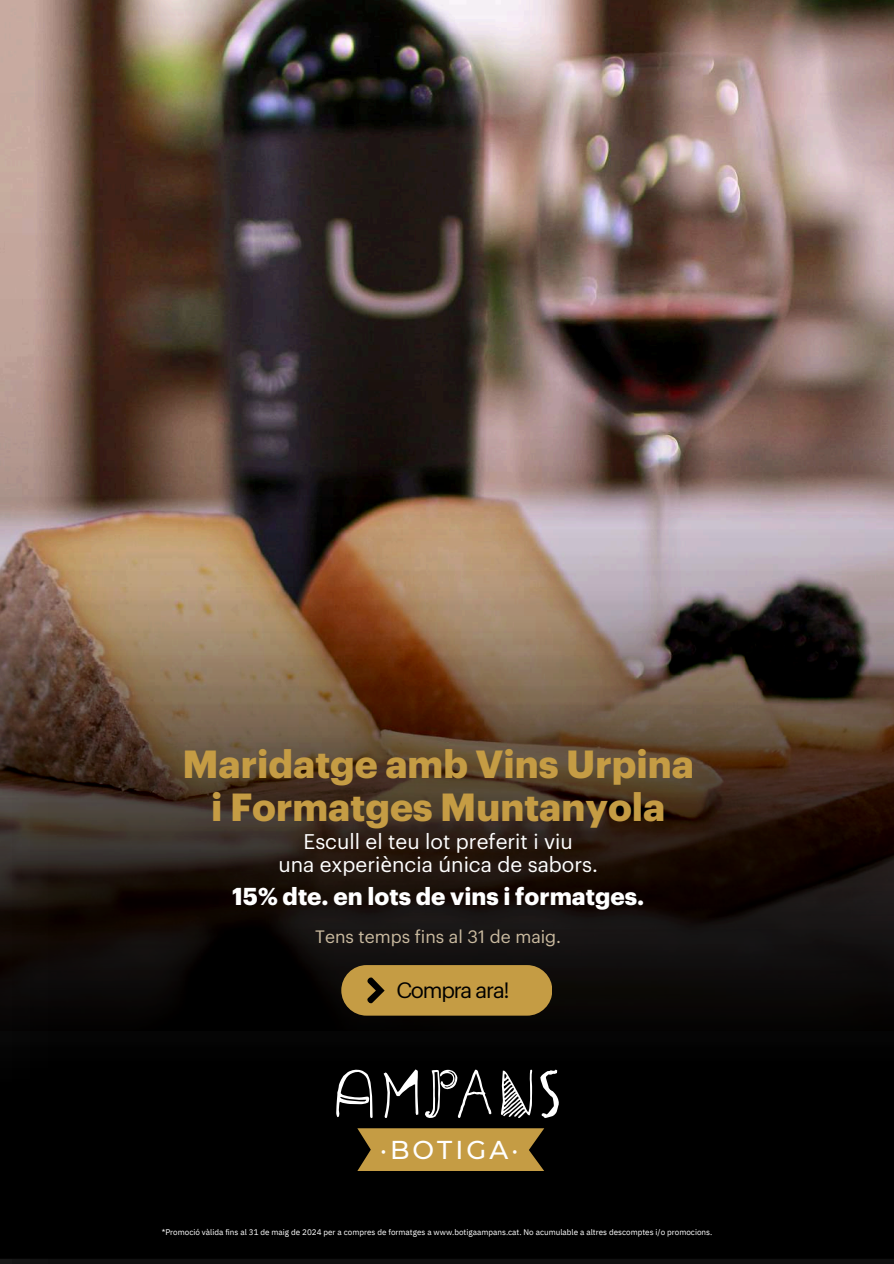
<style>
.page{position:relative;width:894px;height:1264px;background:#fff}
.page>*{position:absolute;margin:0;border:0;box-sizing:border-box;transform-origin:0 0}
.t1{font:700 38.4px/43.3px "Graphik Trial";color:#c59c44;text-align:center}
.t2{font:500 25.8px "Montserrat";letter-spacing:.12em;color:#fff}
.t3{font:700 24px "Graphik";color:#fff}
.t4{font:21.75px "Graphik Trial";letter-spacing:-.06em;color:#000}
.t5{font:20.7px/22.8px "Graphik Trial";color:#fff;text-align:center}
.t6{font:17.55px "Graphik Trial";color:#cbbba0}
.t7{font:8.1px "IBM Plex Sans";color:#fff}
.s1{font-family:"Noto Sans"}
</style>
<div class="page">
<img style="left:0;top:93px;width:893px;height:287px">
<img style="left:0;top:380px;width:893px;height:87px">
<img style="left:0;top:467px;width:893px;height:30px">
<img style="left:0;top:497px;width:893px;height:18px">
<img style="left:0;top:515px;width:893px;height:18px">
<img style="left:0;top:533px;width:893px;height:18px">
<img style="left:0;top:551px;width:893px;height:18px">
<img style="left:0;top:569px;width:893px;height:18px">
<img style="left:0;top:587px;width:893px;height:18px">
<img style="left:0;top:605px;width:893px;height:18px">
<img style="left:0;top:623px;width:893px;height:640px">
<img style="left:13px;top:641px;width:880px;height:622px">
<img style="left:31px;top:659px;width:862px;height:604px">
<img style="left:49px;top:677px;width:844px;height:586px">
<img style="left:56px;top:0;width:837px;height:106px">
<div style="left:341px;top:965px;width:210px;height:50px;background:#c59c44;border-radius:25px"></div>
<svg style="left:367px;top:977px;width:17px;height:27px"></svg>
<svg style="left:383px;top:1069px;width:35px;height:48px"></svg>
<svg style="left:424px;top:1069px;width:67px;height:49px;background:#2e2e2e"></svg>
<svg style="left:501px;top:1069px;width:31px;height:49px"></svg>
<svg style="left:540px;top:1069px;width:18px;height:49px"></svg>
<svg style="left:336px;top:1069px;width:36px;height:49px"></svg>
<svg style="left:357px;top:1128px;width:187px;height:42px;background:#b48e3e"></svg>
<h1 class="t1" style="left:182px;top:744px;width:513px">Maridatge amb Vins Urpina i Formatges Muntanyola</h1>
<h3 class="t5" style="left:278px;top:831px;width:321px">Escull el teu lot preferit i viu<br>una experi<span class="s1">è</span>ncia <span class="s1">ú</span>nica de sabors.</h3>
<h3 class="t3" style="left:232px;top:885px;width:413px">15% dte. en lots de vins i formatges.</h3>
<h3 class="t6" style="left:315px;top:928px;width:247px">Tens temps fins al 31 de maig.</h3>
<h3 class="t4" style="left:396px;top:980px;width:115px">Compra ara!</h3>
<h2 class="t2" style="left:380px;top:1134px;width:139px">·BOTIGA·</h2>
<p class="t7" style="left:162px;top:1226px;width:552px">*Promoció vàlida fins al 31 de maig de 2024 per a compres de formatges a www.botigaampans.cat. No acumulable a altres descomptes i/o promocions.</p>
</div>
